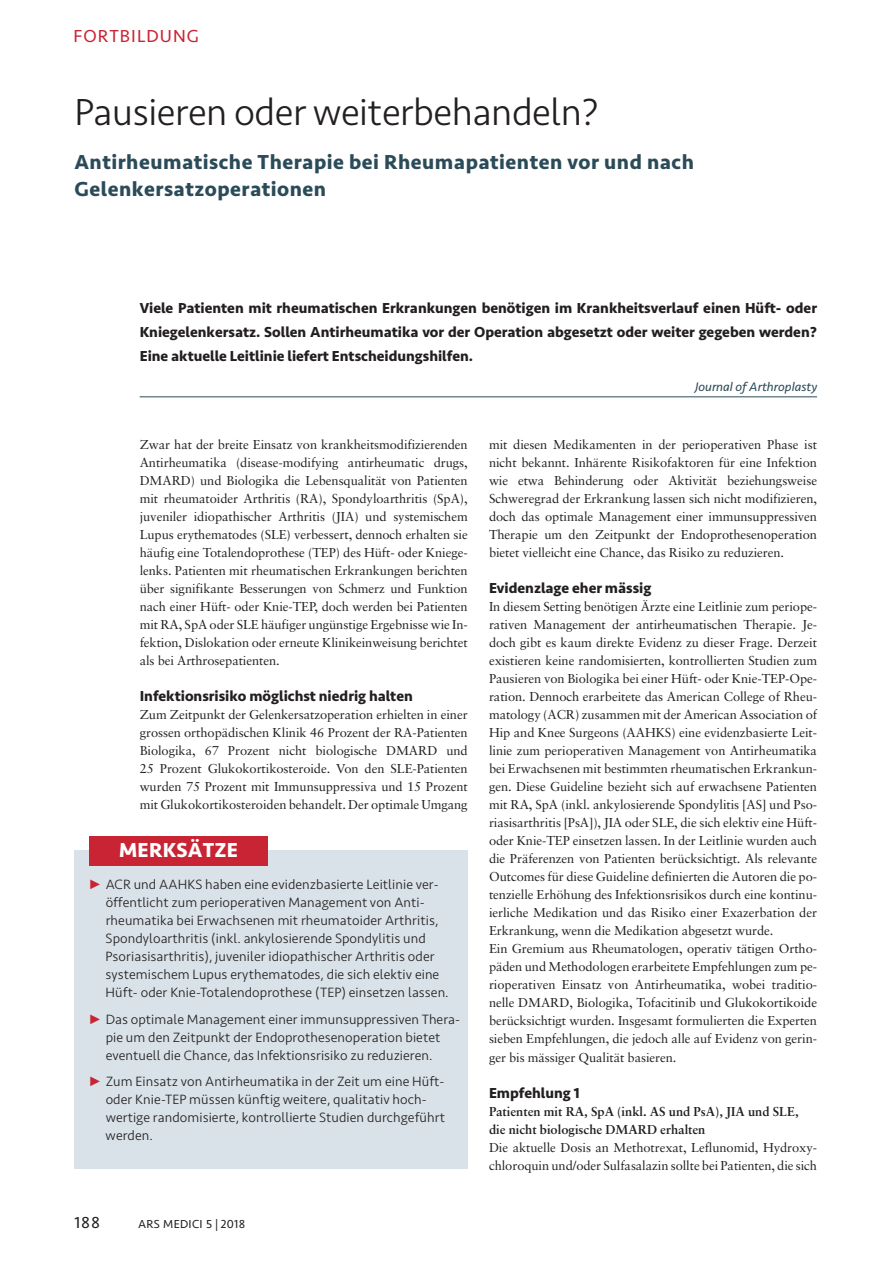
<style>
.page{position:relative;width:893px;height:1263px;background:#fff}
.page>*{position:absolute;margin:0;border:0;box-sizing:border-box;transform-origin:0 0}
.t1{font:300 39px "Seravek";letter-spacing:-.01em;color:#231f20}
.t2{font:700 21px/27px "Seravek";letter-spacing:.025em;color:#2c4b59}
.t3{font:700 21px "Seravek";letter-spacing:.01em;color:#fff}
.t4{font:18px "Seravek";letter-spacing:.06em;color:#c82434}
.t5{font:16.5px "Seravek";color:#231f20}
.t6{font:700 15px/24px "Seravek";color:#231f20;text-align:justify}
.t7{font:300 13.95px/18px "Seravek";letter-spacing:.005em;color:#231f20}
.t8{font:12.9px/18px "Sabon";letter-spacing:-.005em;color:#231f20;text-align:justify}
.t9{font:700 12.9px/18px "Sabon";color:#231f20}
.t10{font:italic 12.9px "Seravek";color:#2c4b59}
.t11{font:12px "Seravek";letter-spacing:.025em;color:#231f20}
</style>
<div class="page">
<hr style="left:140px;top:396px;width:677px;height:1px;background:#2c4b59">
<div style="left:74px;top:850px;width:394px;height:319px;background:#d9e2e8"></div>
<div style="left:89px;top:836px;width:179px;height:29px;background:#c82434"></div>
<h3 class="t4" style="left:73px;top:22px;width:127px">FORTBILDUNG</h3>
<h1 class="t1" style="left:74px;top:89px;width:526px">Pausieren oder weiterbehandeln?</h1>
<h2 class="t2" style="left:74px;top:149px;width:621px">Antirheumatische Therapie bei Rheumapatienten vor und nach<br>Gelenkersatzoperationen</h2>
<p class="t6" style="left:140px;top:296px;width:679px">Viele Patienten mit rheumatischen Erkrankungen benötigen im Krankheitsverlauf einen Hüft- oder Kniegelenkersatz. Sollen Antirheumatika vor der Operation abgesetzt oder weiter gegeben werden?<br>Eine aktuelle Leitlinie liefert Entscheidungshilfen.</p>
<p class="t10" style="left:695px;top:377px;width:123px">Journal of Arthroplasty</p>
<p class="t8" style="left:140px;top:437px;width:330px">Zwar hat der breite Einsatz von krankheitsmodifizierenden Antirheumatika (disease-modifying antirheumatic drugs, DMARD) und Biologika die Lebensqualität von Patienten mit rheumatoider Arthritis (RA), Spondyloarthritis (SpA), juveniler idiopathischer Arthritis (JIA) und systemischem Lupus erythematodes (SLE) verbessert, dennoch erhalten sie häufig eine Totalendoprothese (TEP) des Hüft- oder Kniege&shy;lenks. Patienten mit rheumatischen Erkrankungen berichten über signifikante Besserungen von Schmerz und Funktion nach einer Hüft- oder Knie-TEP, doch werden bei Patienten mit RA, SpA oder SLE häufiger ungünstige Ergebnisse wie In&shy;fektion, Dislokation oder erneute Klinikeinweisung berichtet als bei Arthrosepatienten.</p>
<p class="t6" style="left:140px;top:684px;width:275px">Infektionsrisiko möglichst niedrig halten</p>
<p class="t8" style="left:140px;top:707px;width:330px">Zum Zeitpunkt der Gelenkersatzoperation erhielten in einer grossen orthopädischen Klinik 46 Prozent der RA-Patienten Biologika, 67 Prozent nicht biologische DMARD und 25 Prozent Glukokortikosteroide. Von den SLE-Patienten wurden 75 Prozent mit Immunsuppressiva und 15 Prozent mit Glukokortikosteroiden behandelt. Der optimale Umgang</p>
<h2 class="t3" style="left:119px;top:833px;width:120px">MERKSÄTZE</h2>
<p class="t7" style="left:106px;top:875px;width:345px">ACR und AAHKS haben eine evidenzbasierte Leitlinie ver&shy;öffentlicht zum perioperativen Management von Anti&shy;rheumatika bei Erwachsenen mit rheumatoider Arthritis, Spondyloarthritis (inkl. ankylosierende Spondylitis und Psoriasisarthritis), juveniler idiopathischer Arthritis oder systemischem Lupus erythematodes, die sich elektiv eine Hüft- oder Knie-Totalendoprothese (TEP) einsetzen lassen.</p>
<p class="t7" style="left:106px;top:1010px;width:356px">Das optimale Management einer immunsuppressiven Thera&shy;pie um den Zeitpunkt der Endoprothesenoperation bietet eventuell die Chance, das Infektionsrisiko zu reduzieren.</p>
<p class="t7" style="left:106px;top:1072px;width:341px">Zum Einsatz von Antirheumatika in der Zeit um eine Hüft&shy;oder Knie-TEP müssen künftig weitere, qualitativ hoch&shy;wertige randomisierte, kontrollierte Studien durchgeführt werden.</p>
<p class="t5" style="left:74px;top:1209px;width:27px">188</p>
<p class="t11" style="left:138px;top:1214px;width:109px">ARS MEDICI 5 | 2018</p>
<p class="t8" style="left:489px;top:437px;width:330px">mit diesen Medikamenten in der perioperativen Phase ist nicht bekannt. Inhärente Risikofaktoren für eine Infektion wie etwa Behinderung oder Aktivität beziehungsweise Schweregrad der Erkrankung lassen sich nicht modifizieren, doch das optimale Management einer immunsuppressiven Therapie um den Zeitpunkt der Endoprothesenoperation bietet vielleicht eine Chance, das Risiko zu reduzieren.</p>
<p class="t6" style="left:489px;top:576px;width:164px">Evidenzlage eher mässig</p>
<p class="t8" style="left:489px;top:599px;width:330px;text-align:left">In diesem Setting benötigen Ärzte eine Leitlinie zum periope&shy;rativen Management der antirheumatischen Therapie. Je&shy;doch gibt es kaum direkte Evidenz zu dieser Frage. Derzeit existieren keine randomisierten, kontrollierten Studien zum Pausieren von Biologika bei einer Hüft- oder Knie-TEP-Ope&shy;ration. Dennoch erarbeitete das American College of Rheu&shy;matology (ACR) zusammen mit der American Association of Hip and Knee Surgeons (AAHKS) eine evidenzbasierte Leit&shy;linie zum perioperativen Management von Antirheumatika bei Erwachsenen mit bestimmten rheumatischen Erkrankun&shy;gen. Diese Guideline bezieht sich auf erwachsene Patienten mit RA, SpA (inkl. ankylosierende Spondylitis [AS] und Pso&shy;riasisarthritis [PsA]), JIA oder SLE, die sich elektiv eine Hüft&shy;oder Knie-TEP einsetzen lassen. In der Leitlinie wurden auch die Präferenzen von Patienten berücksichtigt. Als relevante Outcomes für diese Guideline definierten die Autoren die po&shy;tenzielle Erhöhung des Infektionsrisikos durch eine kontinu&shy;ierliche Medikation und das Risiko einer Exazerbation der Erkrankung, wenn die Medikation abgesetzt wurde.<br>Ein Gremium aus Rheumatologen, operativ tätigen Ortho&shy;päden und Methodologen erarbeitete Empfehlungen zum pe&shy;rioperativen Einsatz von Antirheumatika, wobei traditio&shy;nelle DMARD, Biologika, Tofacitinib und Glukokortikoide berücksichtigt wurden. Insgesamt formulierten die Experten sieben Empfehlungen, die jedoch alle auf Evidenz von gerin&shy;ger bis mässiger Qualität basieren.</p>
<p class="t6" style="left:489px;top:1080px;width:92px">Empfehlung 1</p>
<p class="t9" style="left:489px;top:1103px;width:311px">Patienten mit RA, SpA (inkl. AS und PsA), JIA und SLE, die nicht biologische DMARD erhalten</p>
<p class="t8" style="left:489px;top:1139px;width:330px">Die aktuelle Dosis an Methotrexat, Leflunomid, Hydroxy&shy;chloroquin und/oder Sulfasalazin sollte bei Patienten, die sich</p>
</div>
